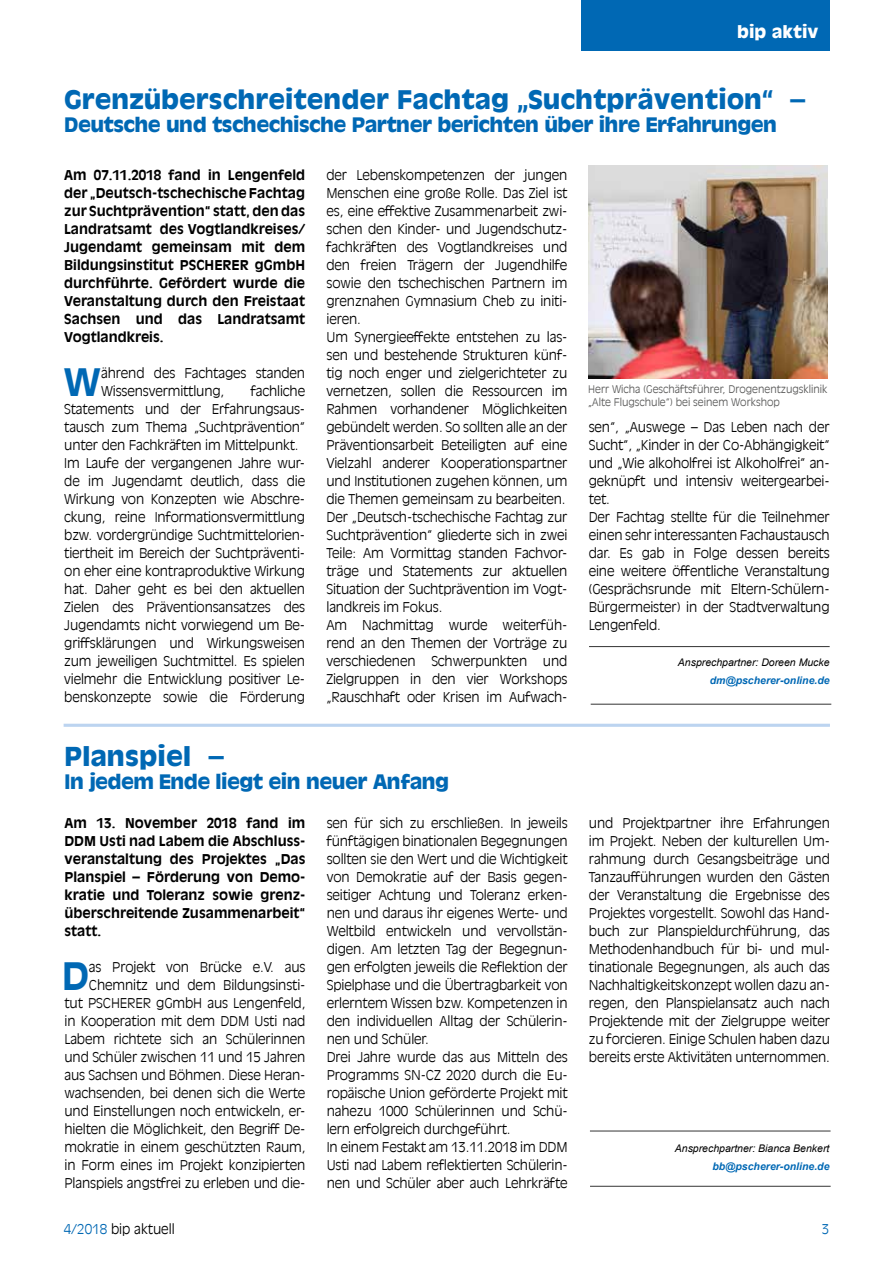
<style>
.page{position:relative;width:893px;height:1263px;background:#fff}
.page>*{position:absolute;margin:0;border:0;box-sizing:border-box;transform-origin:0 0}
.t1{font:700 37.8px "Antique Olive LT";color:#0068b4}
.t2{font:700 25.5px "Antique Olive";color:#0068b4}
.t3{font:700 25.05px "Antique Olive";color:#0068b4}
.t4{font:700 19.5px "Antique Olive";letter-spacing:-.03em;color:#0068b4}
.t5{font:700 16.5px "Antique Olive";color:#fff}
.t6{font:300 13.5px/18px "Antique Olive LT";letter-spacing:-.01em;color:#000}
.t7{font:700 13.5px/18px "Antique Olive LT";color:#000;text-align:justify}
.t8{font:300 13.5px "Antique Olive LT";color:#0068b4}
.t9{font:300 10.5px/12.6px "Antique Olive LT";color:#565655}
.t10{font:italic 10.5px "Arial";color:#000}
.t11{font:italic 700 10.5px "Arial";color:#0068b4}
.s1{color:#0068b4}
</style>
<div class="page">
<div style="left:581px;top:0;width:248px;height:51px;background:#0068b4"></div>
<hr style="left:590px;top:1186px;width:241px;height:1px;background:#333">
<div style="left:64px;top:724px;width:766px;height:3px;background:#bcd4f0;border:2px solid #bcd4f0"></div>
<hr style="left:590px;top:1131px;width:241px;height:1px;background:#333">
<hr style="left:589px;top:646px;width:241px;height:1px;background:#333">
<hr style="left:591px;top:704px;width:240px;height:1px;background:#333">
<img style="left:588px;top:166px;width:239px;height:212px">
<p class="t5" style="left:737px;top:21px;width:83px">bip aktiv</p>
<h3 class="t3" style="left:64px;top:83px;width:743px">Grenzüberschreitender Fachtag „Suchtprävention“ –</h3>
<h3 class="t4" style="left:64px;top:112px;width:714px">Deutsche und tschechische Partner berichten über ihre Erfahrungen</h3>
<p class="t7" style="left:64px;top:166px;width:242px">Am 07.11.2018 fand in Lengenfeld der „Deutsch-tschechische Fachtag zur Suchtprävention“ statt, den das Landratsamt des Vogtlandkreises/ Jugendamt gemeinsam mit dem Bildungsinstitut PSCHERER gGmbH durchführte. Gefördert wurde die Veranstaltung durch den Freistaat Sachsen und das Landratsamt Vogtlandkreis.</p>
<h1 class="t1" style="left:63px;top:359px;width:39px">W</h1>
<p class="t6" style="left:101px;top:364px;width:205px">ährend des Fachtages standen<br>Wissensvermittlung,</p>
<p class="t6" style="left:326px;top:166px;width:242px">der Lebenskompetenzen der jungen Menschen eine große Rolle. Das Ziel ist es, eine effektive Zusammenarbeit zwi&shy;schen den Kinder- und Jugendschutz&shy;fachkräften des Vogtlandkreises und den freien Trägern der Jugendhilfe sowie den tschechischen Partnern im grenznahen Gymnasium Cheb zu initi&shy;ieren.<br>Um Synergieeffekte entstehen zu las&shy;sen und bestehende Strukturen künf&shy;tig noch enger und zielgerichteter zu vernetzen, sollen die Ressourcen im Rahmen vorhandener Möglichkeiten gebündelt werden. So sollten alle an der Präventionsarbeit Beteiligten auf eine Vielzahl anderer Kooperationspartner und Institutionen zugehen können, um die Themen gemeinsam zu bearbeiten.<br>Der „Deutsch-tschechische Fachtag zur Suchtprävention“ gliederte sich in zwei Teile: Am Vormittag standen Fachvor&shy;träge und Statements zur aktuellen Situation der Suchtprävention im Vogt&shy;landkreis im Fokus.<br>Am Nachmittag wurde weiterfüh&shy;rend an den Themen der Vorträge zu verschiedenen Schwerpunkten und Zielgruppen in den vier Workshops „Rauschhaft oder Krisen im Aufwach-</p>
<p class="t9" style="left:588px;top:383px;width:241px">Herr Wicha (Geschäftsführer, Drogenentzugsklinik „Alte Flugschule“) bei seinem Workshop</p>
<p class="t6" style="left:64px;top:382px;width:242px;text-indent:187px">fachliche Statements und der Erfahrungsaus&shy;tausch zum Thema „Suchtprävention“ unter den Fachkräften im Mittelpunkt.<br>Im Laufe der vergangenen Jahre wur&shy;de im Jugendamt deutlich, dass die Wirkung von Konzepten wie Abschre&shy;ckung, reine Informationsvermittlung bzw. vordergründige Suchtmittelorien&shy;tiertheit im Bereich der Suchtpräventi&shy;on eher eine kontraproduktive Wirkung hat. Daher geht es bei den aktuellen Zielen des Präventionsansatzes des Jugendamts nicht vorwiegend um Be&shy;griffsklärungen und Wirkungsweisen zum jeweiligen Suchtmittel. Es spielen vielmehr die Entwicklung positiver Le&shy;benskonzepte sowie die Förderung</p>
<p class="t6" style="left:589px;top:418px;width:242px">sen“, „Auswege – Das Leben nach der Sucht“, „Kinder in der Co-Abhängigkeit“ und „Wie alkoholfrei ist Alkoholfrei“ an&shy;geknüpft und intensiv weitergearbei&shy;tet.<br>Der Fachtag stellte für die Teilnehmer einen sehr interessanten Fachaustausch dar. Es gab in Folge dessen bereits eine weitere öffentliche Veranstaltung (Gesprächsrunde mit Eltern-Schülern-Bürgermeister) in der Stadtverwaltung Lengenfeld.</p>
<p class="t10" style="left:678px;top:656px;width:153px">Ansprechpartner: Doreen Mucke</p>
<p class="t11" style="left:710px;top:673px;width:121px">dm@pscherer-online.de</p>
<h2 class="t2" style="left:65px;top:739px;width:162px">Planspiel –</h2>
<h3 class="t4" style="left:65px;top:769px;width:386px">In jedem Ende liegt ein neuer Anfang</h3>
<p class="t7" style="left:65px;top:814px;width:242px">Am 13. November 2018 fand im DDM Usti nad Labem die Abschluss&shy;veranstaltung des Projektes „Das Planspiel – Förderung von Demo&shy;kratie und Toleranz sowie grenz&shy;überschreitende Zusammenarbeit“ statt.</p>
<h1 class="t1" style="left:62px;top:953px;width:29px">D</h1>
<p class="t6" style="left:327px;top:814px;width:242px">sen für sich zu erschließen. In jeweils fünftägigen binationalen Begegnungen sollten sie den Wert und die Wichtigkeit von Demokratie auf der Basis gegen&shy;seitiger Achtung und Toleranz erken&shy;nen und daraus ihr eigenes Werte- und Weltbild entwickeln und vervollstän&shy;digen. Am letzten Tag der Begegnun&shy;gen erfolgten jeweils die Reflektion der Spielphase und die Übertragbarkeit von erlerntem Wissen bzw. Kompetenzen in den individuellen Alltag der Schülerin&shy;nen und Schüler.<br>Drei Jahre wurde das aus Mitteln des Programms SN-CZ 2020 durch die Eu&shy;ropäische Union geförderte Projekt mit nahezu 1000 Schülerinnen und Schü&shy;lern erfolgreich durchgeführt.<br>In einem Festakt am 13.11.2018 im DDM Usti nad Labem reflektierten Schülerin&shy;nen und Schüler aber auch Lehrkräfte</p>
<p class="t6" style="left:589px;top:814px;width:242px;text-align:justify">und Projektpartner ihre Erfahrungen im Projekt. Neben der kulturellen Um&shy;rahmung durch Gesangsbeiträge und Tanzaufführungen wurden den Gästen der Veranstaltung die Ergebnisse des Projektes vorgestellt. Sowohl das Hand&shy;buch zur Planspieldurchführung, das Methodenhandbuch für bi- und mul&shy;tinationale Begegnungen, als auch das Nachhaltigkeitskonzept wollen dazu an&shy;regen, den Planspielansatz auch nach Projektende mit der Zielgruppe weiter zu forcieren. Einige Schulen haben dazu bereits erste Aktivitäten unternommen.</p>
<p class="t6" style="left:65px;top:958px;width:242px;text-align:right">as Projekt von Brücke e.V. aus Chemnitz und dem Bildungsinsti-<br>tut PSCHERER gGmbH aus Lengenfeld, in Kooperation mit dem DDM Usti nad Labem richtete sich an Schülerinnen und Schüler zwischen 11 und 15 Jahren aus Sachsen und Böhmen. Diese Heran&shy;wachsenden, bei denen sich die Werte und Einstellungen noch entwickeln, er&shy;hielten die Möglichkeit, den Begriff De&shy;mokratie in einem geschützten Raum, in Form eines im Projekt konzipierten Planspiels angstfrei zu erleben und die-</p>
<p class="t10" style="left:675px;top:1142px;width:156px">Ansprechpartner: Bianca Benkert</p>
<p class="t11" style="left:712px;top:1159px;width:119px">bb@pscherer-online.de</p>
<p class="t6" style="left:64px;top:1220px;width:113px"><span class="s1">4/2018</span> bip aktuell</p>
<p class="t8" style="left:822px;top:1221px;width:9px">3</p>
</div>
